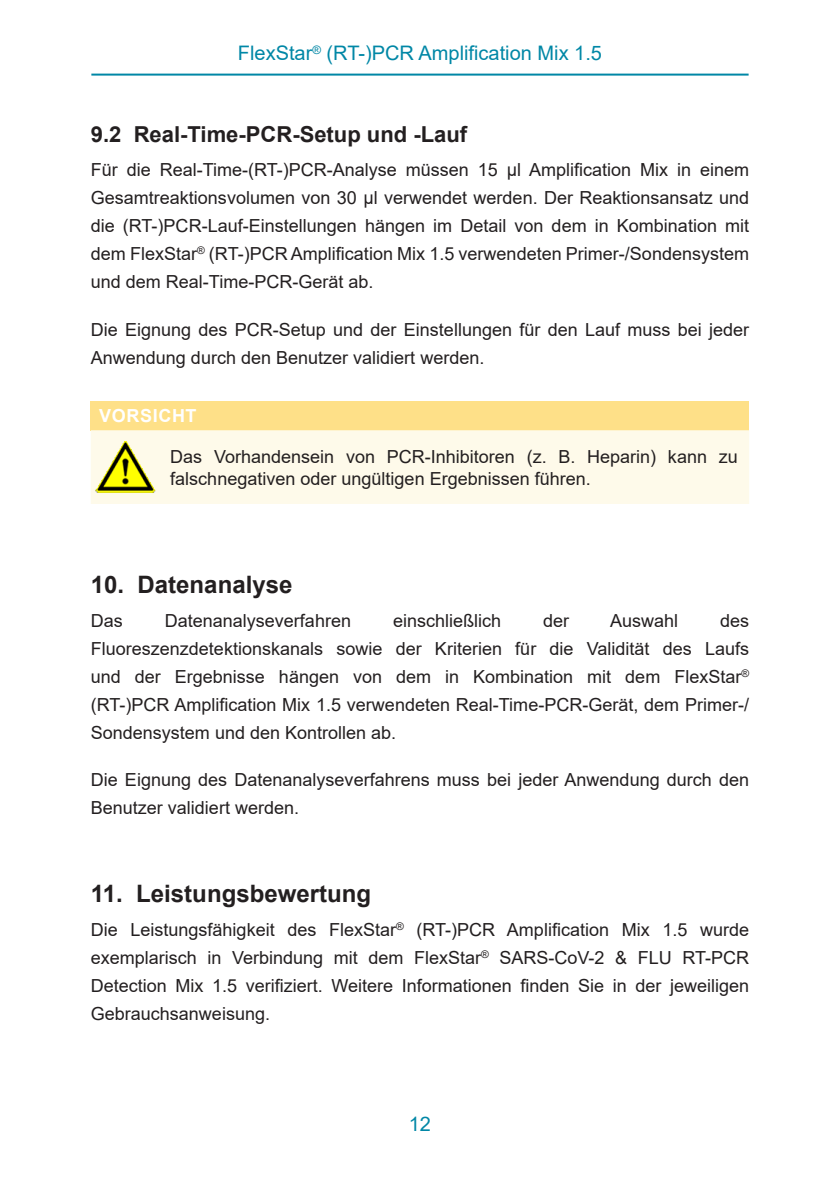
<style>
.page{position:relative;width:840px;height:1191px;background:#fff}
.page>*{position:absolute;margin:0;border:0;box-sizing:border-box;transform-origin:0 0}
.Level_1{font:700 24px "Arial";color:#231f20}
.Level_2{font:700 22px "Arial";color:#231f20}
.Seitenkopf{font:20px "Arial";color:#0087a6}
.Mengentext{font:18px/28px "Arial";color:#231f20;text-align:justify}
.Note_hazard_conseque{font:18px/22px "Arial";color:#231f20}
.Note_Titel{font:700 18px "Arial";letter-spacing:.035em;color:#fff}
</style>
<div class="page">
<hr style="left:91px;top:74px;width:657px;height:2px;background:#0087a6">
<div style="left:91px;top:401px;width:657px;height:29px;background:#fee088"></div>
<div style="left:91px;top:430px;width:657px;height:74px;background:#fefaea"></div>
<img style="left:94px;top:436px;width:62px;height:62px">
<p class="Seitenkopf" style="left:238px;top:40px;width:365px">FlexStar<sup>®</sup> (RT-)PCR Amplification Mix 1.5</p>
<p class="Level_2" style="left:91px;top:119px;width:378px">9.2 Real-Time-PCR-Setup und -Lauf</p>
<p class="Mengentext" style="left:91px;top:155px;width:659px">Für die Real-Time-(RT-)PCR-Analyse müssen 15 µl Amplification Mix in einem Gesamtreaktionsvolumen von 30 µl verwendet werden. Der Reaktionsansatz und die (RT-)PCR-Lauf-Einstellungen hängen im Detail von dem in Kombination mit dem FlexStar<sup>®</sup> (RT-)PCR Amplification Mix 1.5 verwendeten Primer-/Sondensystem und dem Real-Time-PCR-Gerät ab.</p>
<p class="Mengentext" style="left:91px;top:315px;width:659px">Die Eignung des PCR-Setup und der Einstellungen für den Lauf muss bei jeder<br>Anwendung durch den Benutzer validiert werden.</p>
<p class="Note_Titel" style="left:99px;top:403px;width:99px">VORSICHT</p>
<p class="Note_hazard_conseque" style="left:170px;top:445px;width:568px">Das Vorhandensein von PCR-Inhibitoren (z. B. Heparin) kann zu falschnegativen oder ungültigen Ergebnissen führen.</p>
<p class="Level_1" style="left:91px;top:567px;width:203px">10. Datenanalyse</p>
<p class="Mengentext" style="left:91px;top:606px;width:34px">Das</p>
<p class="Mengentext" style="left:165px;top:606px;width:188px">Datenanalyseverfahren</p>
<p class="Mengentext" style="left:393px;top:606px;width:110px">einschließlich</p>
<p class="Mengentext" style="left:543px;top:606px;width:28px">der</p>
<p class="Mengentext" style="left:609px;top:606px;width:70px">Auswahl</p>
<p class="Mengentext" style="left:91px;top:606px;width:659px;text-indent:629px">des Fluoreszenzdetektionskanals sowie der Kriterien für die Validität des Laufs und der Ergebnisse hängen von dem in Kombination mit dem FlexStar<sup>® </sup>(RT-)PCR Amplification Mix 1.5 verwendeten Real-Time-PCR-Gerät, dem Primer-/ Sondensystem und den Kontrollen ab.</p>
<p class="Mengentext" style="left:91px;top:766px;width:659px">Die Eignung des Datenanalyseverfahrens muss bei jeder Anwendung durch den<br>Benutzer validiert werden.</p>
<p class="Level_1" style="left:91px;top:876px;width:282px">11. Leistungsbewertung</p>
<p class="Mengentext" style="left:91px;top:915px;width:659px">Die Leistungsfähigkeit des FlexStar<sup>®</sup> (RT-)PCR Amplification Mix 1.5 wurde exemplarisch in Verbindung mit dem FlexStar<sup>®</sup> SARS-CoV-2 &amp; FLU RT-PCR Detection Mix 1.5 verifiziert. Weitere Informationen finden Sie in der jeweiligen Gebrauchsanweisung.</p>
<p class="Seitenkopf" style="left:408px;top:1110px;width:24px">12</p>
</div>
